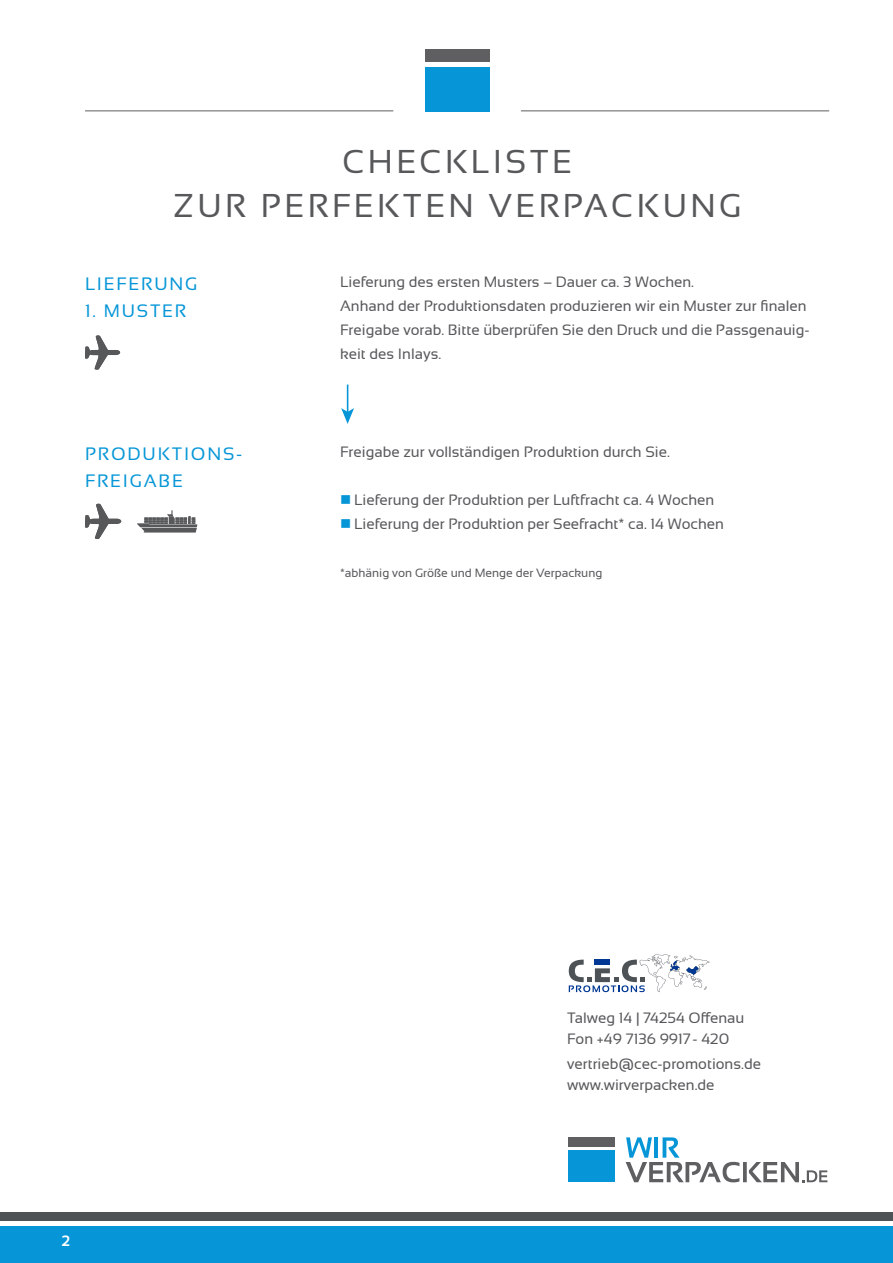
<style>
.page{position:relative;width:893px;height:1263px;background:#fff}
.page>*{position:absolute;margin:0;border:0;box-sizing:border-box;transform-origin:0 0}
.t1{font:33px "Sansation";letter-spacing:.1em;color:#57585a}
.Überschrift_Grundtex{font:18px "Sansation";letter-spacing:.1em;color:#0696d7}
.Grundtext{font:15px/24px "Sansation";color:#57585a}
.t2{font:700 15px "Sansation";color:#fff}
.Grundtext-2{font:12px "Sansation";color:#57585a}
</style>
<div class="page">
<svg style="left:341px;top:385px;width:13px;height:39px"></svg>
<svg style="left:85px;top:335px;width:35px;height:35px"></svg>
<svg style="left:85px;top:503px;width:37px;height:36px"></svg>
<svg style="left:137px;top:510px;width:60px;height:22px"></svg>
<svg style="left:626px;top:1137px;width:201px;height:45px"></svg>
<div style="left:569px;top:1150px;width:46px;height:32px;background:#0696d7"></div>
<div style="left:569px;top:1137px;width:46px;height:9px;background:#5f5f62"></div>
<svg style="left:569px;top:954px;width:141px;height:38px"></svg>
<div style="left:0;top:1212px;width:893px;height:8px;background:#4d5256"></div>
<div style="left:0;top:1226px;width:893px;height:37px;background:#0696d7"></div>
<div style="left:425px;top:67px;width:64px;height:44px;background:#0696d7"></div>
<div style="left:425px;top:49px;width:64px;height:12px;background:#5f5f62"></div>
<hr style="left:85px;top:110px;width:308px;height:1px;background:#5f5f62">
<hr style="left:521px;top:110px;width:308px;height:1px;background:#5f5f62">
<p class="t1" style="left:342px;top:143px;width:231px">CHECKLISTE</p>
<p class="t1" style="left:173px;top:187px;width:570px">ZUR PERFEKTEN VERPACKUNG</p>
<p class="Überschrift_Grundtex" style="left:85px;top:273px;width:114px">LIEFERUNG</p>
<p class="Überschrift_Grundtex" style="left:85px;top:300px;width:103px">1. MUSTER</p>
<p class="Überschrift_Grundtex" style="left:85px;top:443px;width:159px">PRODUKTIONS-</p>
<p class="Überschrift_Grundtex" style="left:85px;top:470px;width:99px">FREIGABE</p>
<p class="Grundtext" style="left:340px;top:270px;width:355px">Lieferung des ersten Musters – Dauer ca. 3 Wochen.</p>
<p class="Grundtext" style="left:340px;top:294px;width:471px">Anhand der Produktionsdaten produzieren wir ein Muster zur finalen<br>Freigabe vorab. Bitte überprüfen Sie den Druck und die Passgenauig&shy;keit des Inlays.</p>
<p class="Grundtext" style="left:340px;top:440px;width:331px">Freigabe zur vollständigen Produktion durch Sie.</p>
<p class="Grundtext" style="left:354px;top:488px;width:362px">Lieferung der Produktion per Luftfracht ca. 4 Wochen</p>
<p class="Grundtext" style="left:354px;top:512px;width:371px">Lieferung der Produktion per Seefracht* ca. 14 Wochen</p>
<p class="Grundtext-2" style="left:340px;top:567px;width:264px">*abhänig von Größe und Menge der Verpackung</p>
<p class="t2" style="left:62px;top:1233px;width:10px">2</p>
<p class="Grundtext" style="left:567px;top:1006px;width:179px">Talweg 14 | 74254 Offenau</p>
<p class="Grundtext" style="left:567px;top:1027px;width:164px">Fon +49 7136 9917- 420</p>
<p class="Grundtext" style="left:567px;top:1052px;width:195px">vertrieb@cec-promotions.de</p>
<p class="Grundtext" style="left:567px;top:1073px;width:149px">www.wirverpacken.de</p>
</div>
